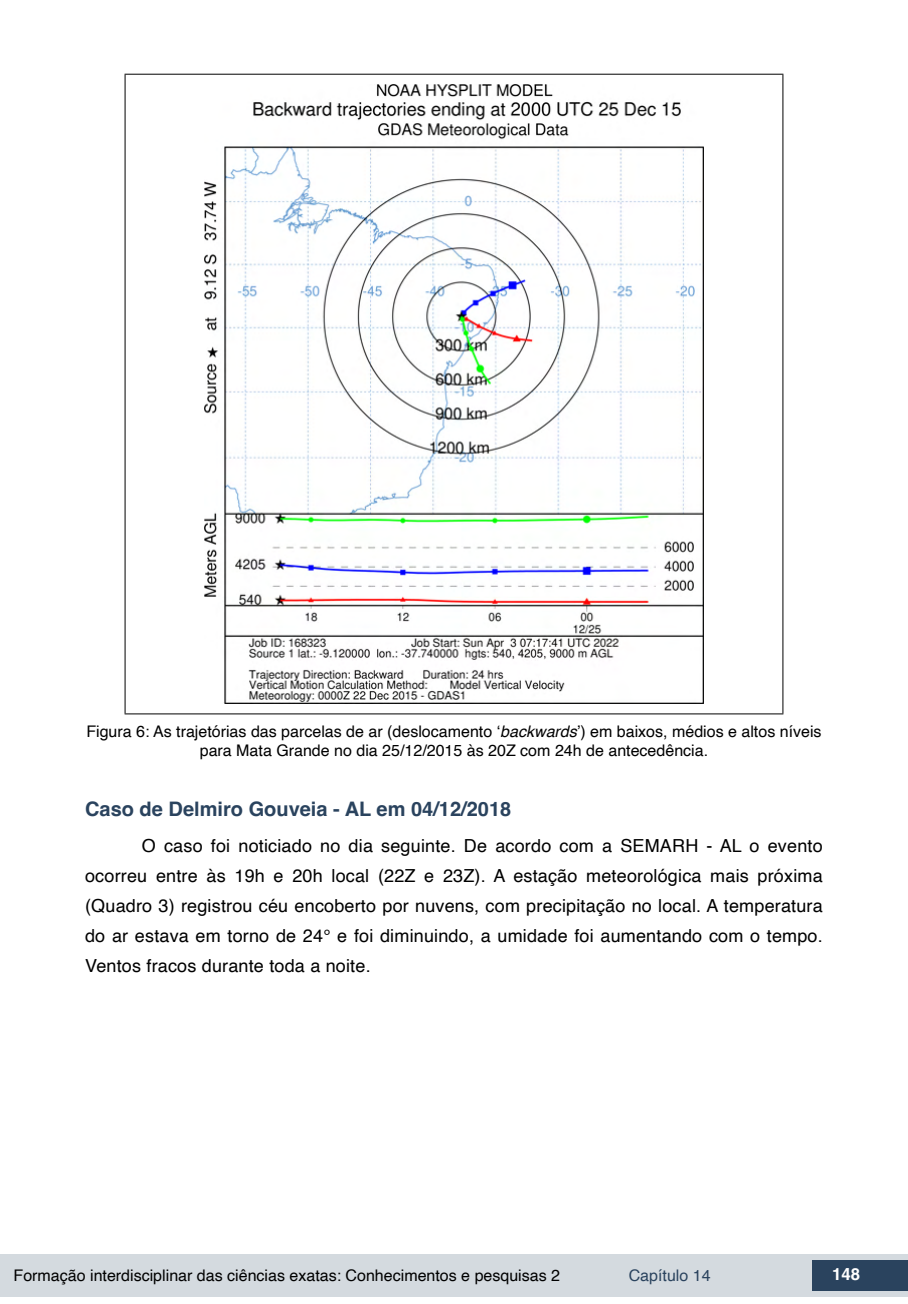
<style>
.page{position:relative;width:908px;height:1304px;background:#fff}
.page>*{position:absolute;margin:0;border:0;box-sizing:border-box;transform-origin:0 0}
.t1{font:700 20px "Helvetica";color:#2a435e}
.t2{font:18px/30px "Helvetica";letter-spacing:.01em;color:#000;text-align:justify}
.t3{font:700 16.8px "Helvetica";color:#fff}
.t4{font:16px/19.2px "Helvetica";color:#000;text-align:center}
.t5{font:16px "Helvetica";color:#2a435e}
.s1{font-style:italic}
</style>
<div class="page">
<div style="left:0;top:1254px;width:906px;height:43px;background:#d4dadf"></div>
<div style="left:812px;top:1261px;width:95px;height:30px;background:#2a435e"></div>
<hr style="left:124px;top:74px;width:659px;height:1px;background:#000">
<hr style="left:124px;top:75px;width:1px;height:638px;background:#000">
<hr style="left:782px;top:75px;width:1px;height:638px;background:#000">
<hr style="left:124px;top:713px;width:659px;height:1px;background:#000">
<img style="left:205px;top:84px;width:497px;height:620px">
<p class="t4" style="left:86px;top:722px;width:736px">Figura 6: As trajetórias das parcelas de ar (deslocamento ‘<span class="s1">backwards</span>’) em baixos, médios e altos níveis para Mata Grande no dia 25/12/2015 às 20Z com 24h de antecedência.</p>
<p class="t1" style="left:85px;top:797px;width:427px">Caso de Delmiro Gouveia - AL em 04/12/2018</p>
<p class="t2" style="left:85px;top:831px;width:738px;text-indent:57px">O caso foi noticiado no dia seguinte. De acordo com a SEMARH - AL o evento ocorreu entre às 19h e 20h local (22Z e 23Z). A estação meteorológica mais próxima (Quadro 3) registrou céu encoberto por nuvens, com precipitação no local. A temperatura do ar estava em torno de 24° e foi diminuindo, a umidade foi aumentando com o tempo.<br>Ventos fracos durante toda a noite.</p>
<p class="t4" style="left:14px;top:1266px;width:547px">Formação interdisciplinar das ciências exatas: Conhecimentos e pesquisas 2</p>
<p class="t5" style="left:628px;top:1263px;width:83px">Capítulo 14</p>
<p class="t3" style="left:831px;top:1264px;width:30px">148</p>
</div>
